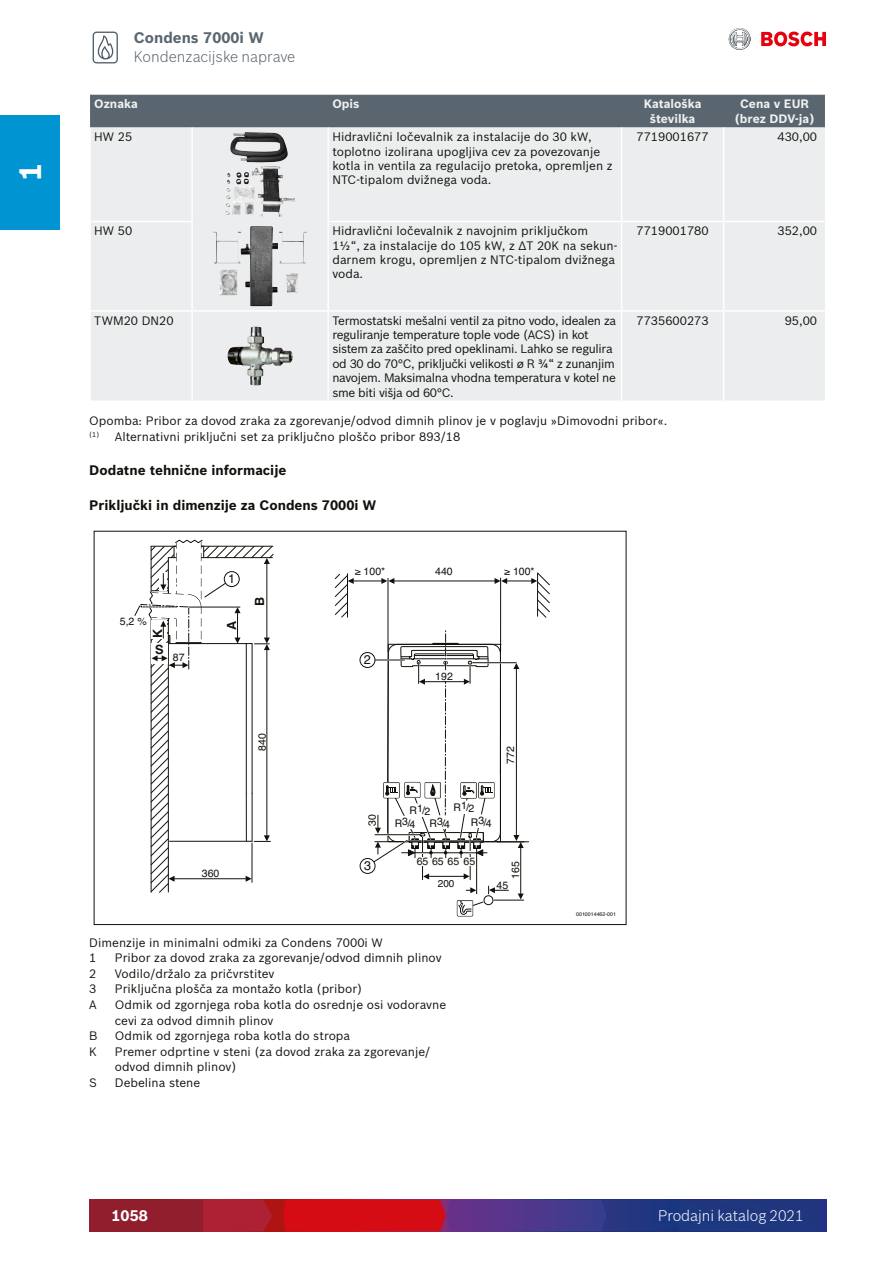
<style>
.page{position:relative;width:893px;height:1263px;background:#fff}
.page>*{position:absolute;margin:0;border:0;box-sizing:border-box;transform-origin:0 0}
.t1{font:700 30px "Bosch Sans";color:#fff}
.t2{font:300 15px "Bosch Sans";color:#596670}
.t3{font:300 15px "Bosch Sans";color:#fff}
.t4{font:700 15px "Bosch Sans";color:#596670}
.t5{font:700 15px "Bosch Sans";color:#fff}
.Podnaslov{font:700 13.5px "Bosch Sans";color:#12120d}
.Podnaslov_veliki{font:700 13.5px "Bosch Sans";color:#12120d}
.t6{font:700 12.6px "Helvetica";color:#12120d}
.t7{font:12.6px "Helvetica";color:#12120d}
.Potpis_pod_slikom_n{font:12px/15.6px "Bosch Sans";color:#12120d}
.Tablica_tekst{font:12px/14.4px "Bosch Sans";color:#12120d}
.Tablica_tekst-2{font:12px/14.4px "Bosch Sans";letter-spacing:-.03em;color:#12120d}
.tablica_glava{font:700 12px/14.4px "Bosch Sans";color:#eff0f0;text-align:center}
.Kataloški_broj{font:12px "Bosch Sans";color:#12120d}
.Tablica_cijene{font:12px "Bosch Sans";color:#12120d}
.t8{font:10.5px "Helvetica";color:#12120d}
.t9{font:10.05px "Helvetica";color:#12120d}
.t10{font:5.25px "Helvetica";color:#12120d}
</style>
<div class="page">
<svg style="left:729px;top:28px;width:22px;height:22px"></svg>
<svg style="left:761px;top:32px;width:65px;height:14px"></svg>
<div style="left:89px;top:1200px;width:114px;height:31px;background:#911e2d"></div>
<svg style="left:203px;top:1200px;width:623px;height:31px;background:#6d285c"></svg>
<svg style="left:93px;top:32px;width:25px;height:31px"></svg>
<div style="left:0;top:115px;width:60px;height:115px;background:#0095d2"></div>
<div style="left:90px;top:95px;width:735px;height:33px;background:#596670"></div>
<div style="left:91px;top:128px;width:734px;height:272px;background:#ebedee"></div>
<hr style="left:621px;top:128px;width:1px;height:93px;background:#fff">
<hr style="left:723px;top:128px;width:1px;height:93px;background:#fff">
<hr style="left:621px;top:222px;width:1px;height:88px;background:#fff">
<hr style="left:723px;top:222px;width:1px;height:88px;background:#fff">
<hr style="left:621px;top:312px;width:1px;height:88px;background:#fff">
<hr style="left:723px;top:312px;width:1px;height:88px;background:#fff">
<hr style="left:724px;top:221px;width:102px;height:1px;background:#fff">
<hr style="left:724px;top:310px;width:102px;height:2px;background:#fff">
<hr style="left:327px;top:221px;width:295px;height:1px;background:#fff">
<hr style="left:622px;top:221px;width:102px;height:1px;background:#fff">
<hr style="left:89px;top:221px;width:104px;height:1px;background:#fff">
<hr style="left:328px;top:310px;width:294px;height:2px;background:#fff">
<hr style="left:622px;top:310px;width:102px;height:2px;background:#fff">
<hr style="left:89px;top:310px;width:103px;height:2px;background:#fff">
<hr style="left:192px;top:310px;width:136px;height:2px;background:#fff">
<hr style="left:191px;top:312px;width:2px;height:88px;background:#fff">
<hr style="left:327px;top:312px;width:2px;height:88px;background:#fff">
<hr style="left:191px;top:128px;width:2px;height:93px;background:#fff">
<hr style="left:327px;top:128px;width:2px;height:93px;background:#fff">
<hr style="left:191px;top:222px;width:2px;height:88px;background:#fff">
<hr style="left:327px;top:222px;width:2px;height:88px;background:#fff">
<img style="left:230px;top:132px;width:65px;height:85px">
<img style="left:213px;top:226px;width:94px;height:80px">
<img style="left:228px;top:327px;width:26px;height:54px">
<div style="left:360px;top:858px;width:15px;height:16px;border:1px solid #12120d;border-radius:50%"></div>
<div style="left:360px;top:652px;width:15px;height:16px;border:1px solid #12120d;border-radius:50%"></div>
<hr style="left:351px;top:581px;width:33px;height:1px;background:#12120d">
<svg style="left:335px;top:574px;width:19px;height:43px"></svg>
<hr style="left:504px;top:581px;width:30px;height:1px;background:#12120d">
<svg style="left:531px;top:572px;width:19px;height:46px"></svg>
<hr style="left:492px;top:841px;width:37px;height:1px;background:#12120d">
<hr style="left:494px;top:900px;width:30px;height:1px;background:#12120d">
<hr style="left:520px;top:845px;width:1px;height:48px;background:#12120d">
<svg style="left:518px;top:893px;width:6px;height:6px"></svg>
<svg style="left:488px;top:886px;width:20px;height:8px"></svg>
<svg style="left:466px;top:887px;width:10px;height:6px"></svg>
<div style="left:484px;top:895px;width:9px;height:10px;border:1px solid #12120d;border-radius:50%"></div>
<svg style="left:457px;top:900px;width:27px;height:16px"></svg>
<svg style="left:134px;top:539px;width:140px;height:354px"></svg>
<hr style="left:476px;top:840px;width:1px;height:54px;background:#12120d">
<hr style="left:470px;top:839px;width:1px;height:41px;background:#12120d">
<hr style="left:422px;top:837px;width:1px;height:43px;background:#12120d">
<svg style="left:365px;top:578px;width:159px;height:301px"></svg>
<hr style="left:402px;top:852px;width:85px;height:1px;background:#12120d">
<div style="left:394px;top:816px;width:21px;height:13px;background:#fff"></div>
<div style="left:408px;top:804px;width:21px;height:12px;background:#fff"></div>
<div style="left:452px;top:801px;width:22px;height:12px;background:#fff"></div>
<div style="left:470px;top:815px;width:22px;height:12px;background:#fff"></div>
<div style="left:429px;top:816px;width:21px;height:12px;background:#fff"></div>
<h1 class="t1" style="left:8px;top:181px;width:20px;rotate:-90deg">1</h1>
<p class="t4" style="left:134px;top:26px;width:132px">Condens 7000i W</p>
<p class="t2" style="left:134px;top:47px;width:163px">Kondenzacijske naprave</p>
<p class="tablica_glava" style="left:94px;top:96px;width:45px">Oznaka</p>
<p class="tablica_glava" style="left:332px;top:96px;width:29px">Opis</p>
<p class="tablica_glava" style="left:644px;top:96px;width:59px">Kataloška številka</p>
<p class="tablica_glava" style="left:735px;top:96px;width:81px">Cena v EUR (brez DDV-ja)</p>
<p class="Tablica_tekst" style="left:94px;top:129px;width:39px">HW 25</p>
<p class="Tablica_tekst" style="left:332px;top:129px;width:282px">Hidravlični ločevalnik za instalacije do 30 kW, toplotno izolirana upogljiva cev za povezovanje kotla in ventila za regulacijo pretoka, opremljen z NTC-tipalom dvižnega voda.</p>
<p class="Kataloški_broj" style="left:636px;top:128px;width:74px">7719001677</p>
<p class="Tablica_cijene" style="left:777px;top:128px;width:41px">430,00</p>
<p class="Tablica_tekst" style="left:94px;top:223px;width:39px">HW 50</p>
<p class="Tablica_tekst" style="left:332px;top:223px;width:286px">Hidravlični ločevalnik z navojnim priključkom 1½“, za instalacije do 105 kW, z ΔT 20K na sekun&shy;darnem krogu, opremljen z NTC-tipalom dvižnega voda.</p>
<p class="Kataloški_broj" style="left:636px;top:222px;width:74px">7719001780</p>
<p class="Tablica_cijene" style="left:777px;top:222px;width:41px">352,00</p>
<p class="Tablica_tekst" style="left:94px;top:312px;width:81px">TWM20 DN20</p>
<p class="Tablica_tekst-2" style="left:332px;top:312px;width:285px">Termostatski mešalni ventil za pitno vodo, idealen za reguliranje temperature tople vode (ACS) in kot sistem za zaščito pred opeklinami. Lahko se regulira od 30 do 70°C, priključki velikosti ø R ¾“ z zunanjim navojem. Maksimalna vhodna temperatura v kotel ne sme biti višja od 60°C.</p>
<p class="Kataloški_broj" style="left:636px;top:311px;width:74px">7735600273</p>
<p class="Tablica_cijene" style="left:785px;top:311px;width:34px">95,00</p>
<p class="Tablica_tekst" style="left:89px;top:413px;width:580px">Opomba: Pribor za dovod zraka za zgorevanje/odvod dimnih plinov je v poglavju »Dimovodni pribor«.</p>
<p class="Potpis_pod_slikom_n" style="left:89px;top:428px;width:373px"><sup>(1)</sup> Alternativni priključni set za priključno ploščo pribor 893/18</p>
<p class="Podnaslov_veliki" style="left:89px;top:460px;width:199px">Dodatne tehnične informacije</p>
<p class="Podnaslov" style="left:89px;top:495px;width:289px">Priključki in dimenzije za Condens 7000i W</p>
<p class="t8" style="left:120px;top:613px;width:28px">5,2 %</p>
<p class="t6" style="left:148px;top:638px;width:11px;rotate:-90deg">K</p>
<p class="t6" style="left:155px;top:639px;width:10px">S</p>
<p class="t8" style="left:173px;top:649px;width:13px">87</p>
<p class="t7" style="left:228px;top:569px;width:9px">1</p>
<p class="t6" style="left:221px;top:630px;width:11px;rotate:-90deg">A</p>
<p class="t6" style="left:250px;top:606px;width:11px;rotate:-90deg">B</p>
<p class="t8" style="left:254px;top:750px;width:19px;rotate:-90deg">840</p>
<p class="t8" style="left:202px;top:865px;width:19px">360</p>
<p class="t8" style="left:355px;top:563px;width:32px">≥ 100*</p>
<p class="t8" style="left:435px;top:564px;width:19px">440</p>
<p class="t7" style="left:364px;top:650px;width:9px">2</p>
<p class="t8" style="left:435px;top:668px;width:19px">192</p>
<p class="t8" style="left:504px;top:563px;width:32px">≥ 100*</p>
<p class="t8" style="left:502px;top:763px;width:19px;rotate:-90deg">772</p>
<p class="t8" style="left:364px;top:826px;width:13px;rotate:-90deg">30</p>
<p class="t7" style="left:364px;top:856px;width:9px">3</p>
<p class="t8" style="left:410px;top:802px;width:22px">R1/2</p>
<p class="t8" style="left:454px;top:799px;width:22px">R1/2</p>
<p class="t8" style="left:429px;top:815px;width:22px">R3/4</p>
<p class="t8" style="left:471px;top:814px;width:22px">R3/4</p>
<p class="t8" style="left:395px;top:815px;width:22px">R3/4</p>
<p class="t8" style="left:417px;top:854px;width:60px">65 65 65 65</p>
<p class="t9" style="left:438px;top:875px;width:18px">200</p>
<p class="t8" style="left:507px;top:879px;width:19px;rotate:-90deg">165</p>
<p class="t8" style="left:497px;top:877px;width:13px">45</p>
<p class="Potpis_pod_slikom_n" style="left:89px;top:933px;width:295px">Dimenzije in minimalni odmiki za Condens 7000i W</p>
<p class="Potpis_pod_slikom_n" style="left:89px;top:949px;width:9px">1</p>
<p class="Potpis_pod_slikom_n" style="left:115px;top:949px;width:328px">Pribor za dovod zraka za zgorevanje/odvod dimnih plinov</p>
<p class="Potpis_pod_slikom_n" style="left:89px;top:965px;width:9px">2</p>
<p class="Potpis_pod_slikom_n" style="left:115px;top:965px;width:161px">Vodilo/držalo za pričvrstitev</p>
<p class="Potpis_pod_slikom_n" style="left:89px;top:980px;width:9px">3</p>
<p class="Potpis_pod_slikom_n" style="left:115px;top:980px;width:249px">Priključna plošča za montažo kotla (pribor)</p>
<p class="Potpis_pod_slikom_n" style="left:89px;top:996px;width:9px">A</p>
<p class="Potpis_pod_slikom_n" style="left:115px;top:996px;width:333px">Odmik od zgornjega roba kotla do osrednje osi vodoravne cevi za odvod dimnih plinov</p>
<p class="Potpis_pod_slikom_n" style="left:89px;top:1027px;width:10px">B</p>
<p class="Potpis_pod_slikom_n" style="left:115px;top:1027px;width:237px">Odmik od zgornjega roba kotla do stropa</p>
<p class="Potpis_pod_slikom_n" style="left:89px;top:1043px;width:9px">K</p>
<p class="Potpis_pod_slikom_n" style="left:115px;top:1043px;width:317px">Premer odprtine v steni (za dovod zraka za zgorevanje/ odvod dimnih plinov)</p>
<p class="Potpis_pod_slikom_n" style="left:89px;top:1074px;width:9px">S</p>
<p class="Potpis_pod_slikom_n" style="left:115px;top:1074px;width:87px">Debelina stene</p>
<p class="t10" style="left:576px;top:910px;width:41px">0010014462-001</p>
<p class="t5" style="left:112px;top:1204px;width:38px">1058</p>
<p class="t3" style="left:658px;top:1205px;width:147px">Prodajni katalog 2021</p>
</div>
